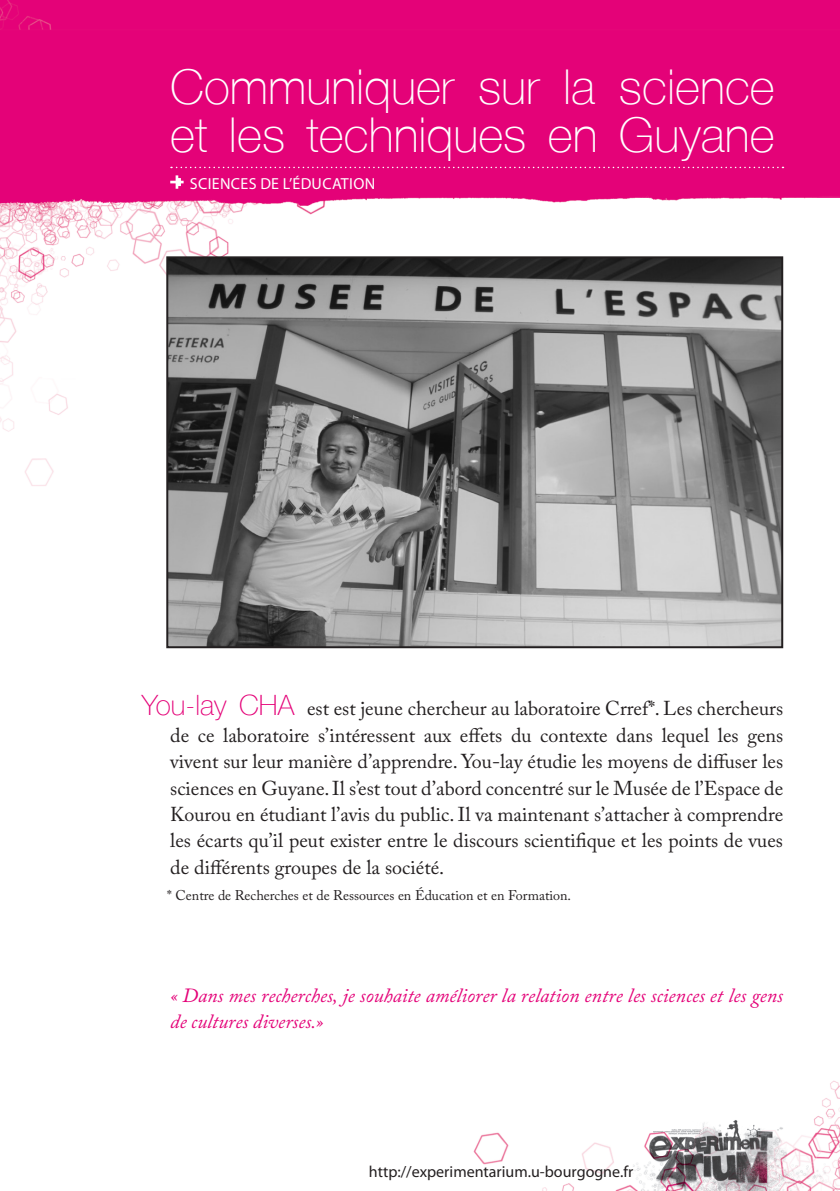
<style>
.page{position:relative;width:840px;height:1191px;background:#fff}
.page>*{position:absolute;margin:0;border:0;box-sizing:border-box;transform-origin:0 0}
.t1{font:48px/48px "Helvetica Expe";color:#fff}
.t2{font:20px/26.4px "Adobe Caslon Pro";color:#231f20;text-align:justify}
.t3{font:italic 20px/26.4px "Adobe Caslon Pro";color:#e40278}
.t4{font:16px "Myriad Pro";color:#231f20}
.t5{font:16px "Myriad Pro";letter-spacing:.02em;color:#fff}
.t6{font:14px "Adobe Caslon Pro";color:#231f20}
.s1{font-family:"Helvetica Expe";font-size:28px;color:#e40278}
</style>
<div class="page">
<img style="left:0;top:0;width:839px;height:1191px">
<img style="left:169px;top:259px;width:610px;height:386px">
<div style="left:166px;top:256px;width:616px;height:392px;border:2px solid #231f20"></div>
<svg style="left:170px;top:175px;width:13px;height:14px"></svg>
<svg style="left:171px;top:167px;width:612px;height:1px"></svg>
<p class="t1" style="left:170px;top:63px;width:605px">Communiquer sur la science et les techniques en Guyane</p>
<p class="t5" style="left:190px;top:173px;width:187px">SCIENCES DE L’ÉDUCATION</p>
<p class="t2" style="left:170px;top:695px;width:614px;text-indent:-28px"><span class="s1">You-lay CHA</span> est est jeune chercheur au laboratoire Crref*. Les chercheurs de ce laboratoire s’intéressent aux effets du contexte dans lequel les gens vivent sur leur manière d’apprendre. You-lay étudie les moyens de diffuser les sciences en Guyane. Il s’est tout d’abord concentré sur le Musée de l’Espace de Kourou en étudiant l’avis du public. Il va maintenant s’attacher à comprendre les écarts qu’il peut exister entre le discours scientifique et les points de vues de différents groupes de la société.</p>
<p class="t6" style="left:167px;top:887px;width:405px">* Centre de Recherches et de Ressources en Éducation et en Formation.</p>
<p class="t3" style="left:170px;top:982px;width:614px">« Dans mes recherches, je souhaite améliorer la relation entre les sciences et les gens de cultures diverses.»</p>
<p class="t4" style="left:369px;top:1161px;width:266px">http://experimentarium.u-bourgogne.fr</p>
</div>
